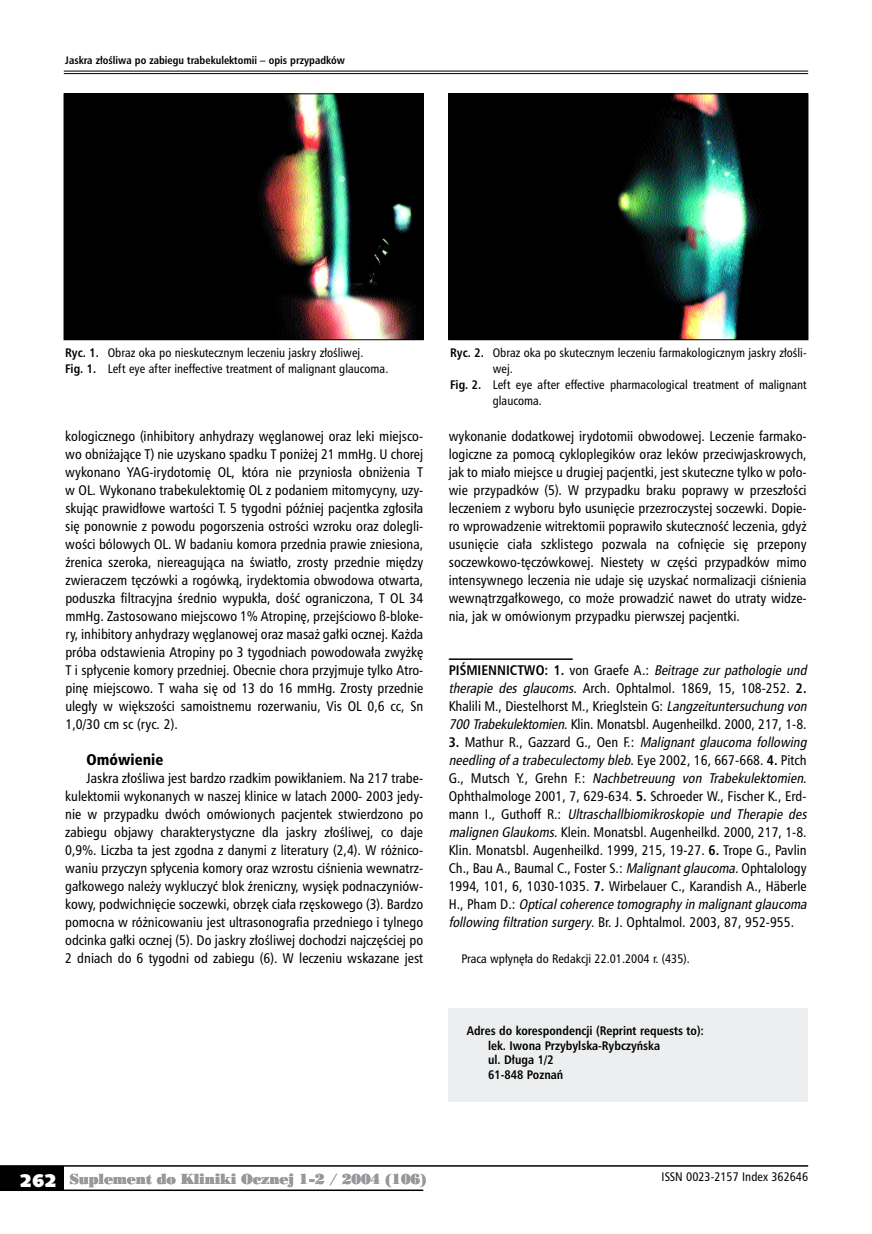
<style>
.page{position:relative;width:872px;height:1234px;background:#fff}
.page>*{position:absolute;margin:0;border:0;box-sizing:border-box;transform-origin:0 0}
.t1{font:15px "Humnst 777 Blk Cn PL";color:#000}
.t2{font:13.5px/18px "Humnst 777 Cn PL";color:#000;text-align:justify}
.t3{font:13.5px "Poster Bodoni PL";letter-spacing:-.015em;color:#98989c}
.t4{font:12px/15.8px "Humnst 777 Cn PL";color:#000}
.t5{font:700 12px/14.4px "Humnst 777 Cn PL";color:#000}
.t6{font:700 10.5px "Humnst 777 Cn PL";color:#000}
.s1{font-weight:700}
.s2{font-style:italic}
.s3{font-family:"Humanst 531 U Blk PL";font-size:18px;color:#fff}
</style>
<div class="page">
<hr style="left:64px;top:71px;width:744px;height:1px;background:#000">
<hr style="left:64px;top:73px;width:744px;height:1px;background:#000">
<div style="left:0;top:1165px;width:64px;height:24px;background:#000"></div>
<hr style="left:0;top:1164px;width:808px;height:2px;background:#000">
<hr style="left:0;top:1189px;width:423px;height:1px;background:#000">
<hr style="left:449px;top:658px;width:124px;height:1px;background:#000">
<div style="left:449px;top:1007px;width:359px;height:94px;background:#edeeef"></div>
<img style="left:66px;top:96px;width:355px;height:242px">
<div style="left:64px;top:94px;width:359px;height:246px;border:1px solid #000"></div>
<img style="left:451px;top:96px;width:355px;height:242px">
<div style="left:449px;top:94px;width:359px;height:246px;border:1px solid #000"></div>
<p class="t6" style="left:65px;top:53px;width:281px">Ja-skra zło-śli-wa po za-bie-gu tra-be-ku-lek-to-mii – opis przypadków</p>
<p class="t4" style="left:65px;top:345px;width:324px"><span class="s1">Ryc. 1.</span> Obraz oka po nieskutecznym leczeniu jaskry złośliwej.<br><span class="s1">Fig. 1.</span> Left eye after ineffective treatment of malignant glaucoma.</p>
<p class="t4" style="left:450px;top:345px;width:357px"><span class="s1">Ryc. 2.</span> Obraz oka po skutecznym leczeniu farmakologicznym jaskry złośli-</p>
<p class="t4" style="left:493px;top:360px;width:22px">wej.</p>
<p class="t4" style="left:450px;top:376px;width:358px"><span class="s1">Fig. 2.</span> Left eye after effective pharmacological treatment of malignant</p>
<p class="t4" style="left:493px;top:392px;width:51px">glaucoma.</p>
<p class="t2" style="left:65px;top:426px;width:359px">kologicznego (inhibitory anhydrazy węglanowej oraz leki miejsco&shy;wo obniżające T) nie uzyskano spadku T poniżej 21 mmHg. U chorej wykonano YAG-irydotomię OL, która nie przyniosła obniżenia T w OL. Wykonano trabekulektomię OL z podaniem mitomycyny, uzy&shy;skując prawidłowe wartości T. 5 tygodni później pacjentka zgłosiła się ponownie z powodu pogorszenia ostrości wzroku oraz dolegli&shy;wości bólowych OL. W badaniu komora przednia prawie zniesiona, źrenica szeroka, niereagująca na światło, zrosty przednie między zwieraczem tęczówki a rogówką, irydektomia obwodowa otwarta, poduszka filtracyjna średnio wypukła, dość ograniczona, T OL 34 mmHg. Zastosowano miejscowo 1% Atropinę, przejściowo ß-bloke&shy;ry, inhibitory anhydrazy węglanowej oraz masaż gałki ocznej. Każda próba odstawienia Atropiny po 3 tygodniach powodowała zwyżkę T i spłycenie komory przedniej. Obecnie chora przyjmuje tylko Atro&shy;pinę miejscowo. T waha się od 13 do 16 mmHg. Zrosty przednie uległy w większości samoistnemu rozerwaniu, Vis OL 0,6 cc, Sn 1,0/30 cm sc (ryc. 2).</p>
<p class="t1" style="left:87px;top:749px;width:78px">Omówienie</p>
<p class="t2" style="left:65px;top:768px;width:359px;text-indent:21px">Jaskra złośliwa jest bardzo rzadkim powikłaniem. Na 217 trabe&shy;kulektomii wykonanych w naszej klinice w latach 2000- 2003 jedy&shy;nie w przypadku dwóch omówionych pacjentek stwierdzono po zabiegu objawy charakterystyczne dla jaskry złośliwej, co daje 0,9%. Liczba ta jest zgodna z danymi z literatury (2,4). W różnico&shy;waniu przyczyn spłycenia komory oraz wzrostu ciśnienia wewnatrz&shy;gałkowego należy wykluczyć blok źreniczny, wysięk podnaczyniów&shy;kowy, podwichnięcie soczewki, obrzęk ciała rzęskowego (3). Bardzo pomocna w różnicowaniu jest ultrasonografia przedniego i tylnego odcinka gałki ocznej (5). Do jaskry złośliwej dochodzi najczęściej po 2 dniach do 6 tygodni od zabiegu (6). W leczeniu wskazane jest</p>
<p class="t2" style="left:449px;top:426px;width:359px">wykonanie dodatkowej irydotomii obwodowej. Leczenie farmako&shy;logiczne za pomocą cykloplegików oraz leków przeciwjaskrowych, jak to miało miejsce u drugiej pacjentki, jest skuteczne tylko w poło&shy;wie przypadków (5). W przypadku braku poprawy w przeszłości leczeniem z wyboru było usunięcie przezroczystej soczewki. Dopie&shy;ro wprowadzenie witrektomii poprawiło skuteczność leczenia, gdyż usunięcie ciała szklistego pozwala na cofnięcie się przepony soczewkowo-tęczówkowej. Niestety w części przypadków mimo intensywnego leczenia nie udaje się uzyskać normalizacji ciśnienia wewnątrzgałkowego, co może prowadzić nawet do utraty widze&shy;nia, jak w omówionym przypadku pierwszej pacjentki.</p>
<p class="t2" style="left:449px;top:660px;width:363px;text-align:left"><span class="s1">Piśmien-nic-two: 1.</span> von Graefe A.: <span class="s2">Beitrage zur pathologie und therapie des glaucoms</span>. Arch. Ophtalmol. 1869, 15, 108-252. <span class="s1">2.<br></span>Khalili M., Diestelhorst M., Krieglstein G: <span class="s2">Langzeituntersuchung von 700 Trabekulektomien</span>. Klin. Monatsbl. Augenheilkd. 2000, 217, 1-8.<br><span class="s1">3 .</span> M a t h u r R . , G a z z a rd G . , O e n F. : <span class="s2">Malignant glaucoma following needling ofa trabeculectomy bleb</span>. E y e 2 0 0 2 , 1 6 , 6 6 7 - 6 6 8 . <span class="s1">4 .</span> P i t c h G . , M u t s c h Y. , G r e h n F. : <span class="s2">Nachbetreuung von Trabekulektomien</span>.<br>Ophthalmologe 2001, 7, 629-634. <span class="s1">5.</span> Schroeder W., Fischer K., Erd&shy;m a n n I . , G u t h o ff R . : <span class="s2">Ultraschallbiomikroskopie und Therapie des malignen Glaukoms</span>. Klein. Monatsbl. Augenheilkd. 2000, 217, 1-8.<br>Klin. Monatsbl. Augenheilkd. 1999, 215, 19-27. <span class="s1">6.</span> Trope G., Pavlin Ch., Bau A., Baumal C., Foster S.: <span class="s2">Malignantglaucoma.</span>Ophtalology 1994, 101, 6, 1030-1035. <span class="s1">7.</span> Wirbelauer C., Karandish A., Häberle H . , P h a m D . : <span class="s2">Opticalcoherence tomographyin malignantglaucoma following filtration surgery</span>. Br. J. Ophtalmol. 2003, 87, 952-955.</p>
<p class="t4" style="left:461px;top:950px;width:230px">Praca wpłynęła do Redakcji 22.01.2004 r. (435).</p>
<p class="t5" style="left:488px;top:1023px;width:217px;text-indent:-21px">Ad-res do ko-re-spon-den-cji (Re-print re-qu-ests to): lek. I wo-na Przy-byl-ska--Ry-bczy-ńska<br>ul. Dłu-ga 1/2<br>61-848 Po-znań</p>
<p class="t3" style="left:20px;top:1169px;width:408px"><span class="s3">262</span> Suplement do Kliniki Ocznej 1-2 / 2004 (106)</p>
<p class="t4" style="left:661px;top:1168px;width:148px">ISSN 0023-2157 Index 362646</p>
</div>
